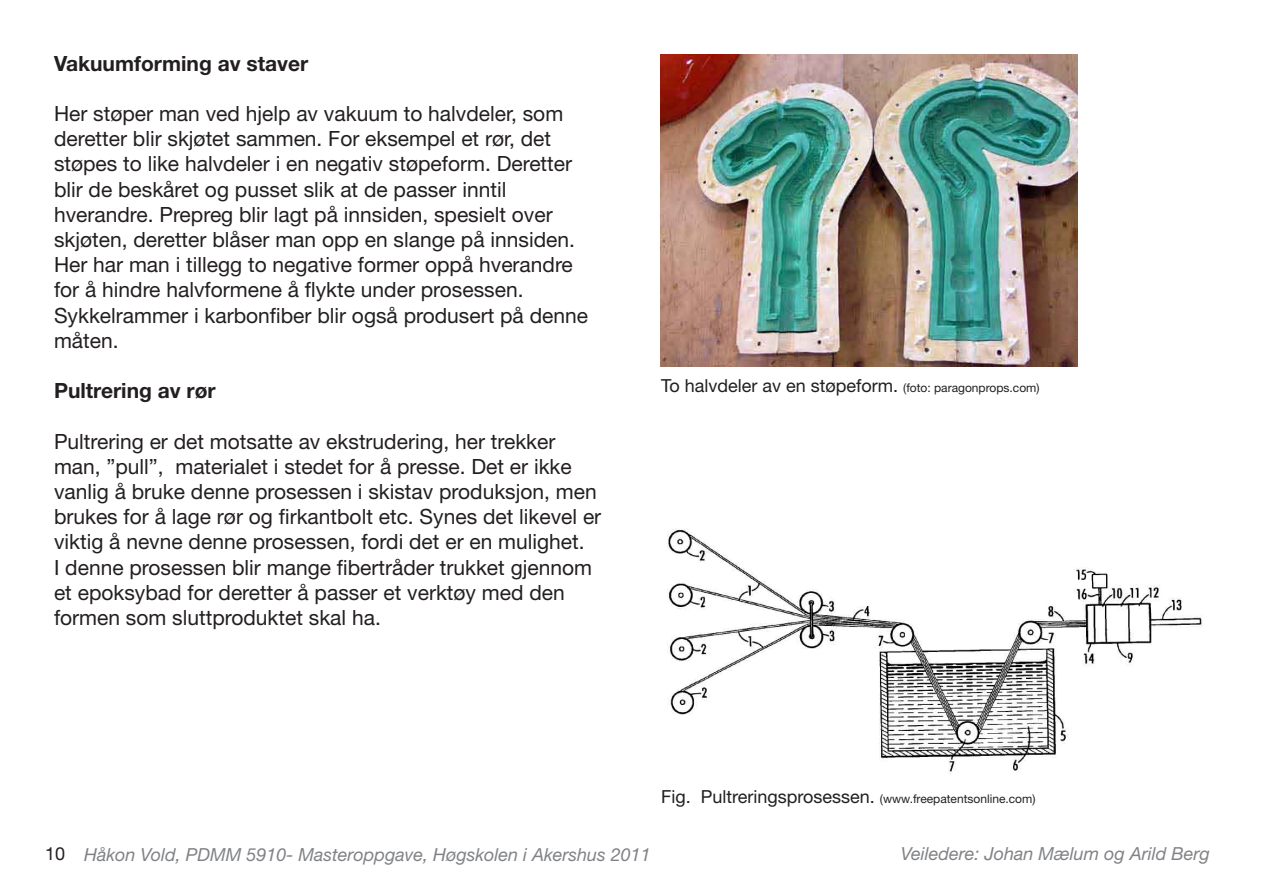
<style>
.page{position:relative;width:1263px;height:893px;background:#fff}
.page>*{position:absolute;margin:0;border:0;box-sizing:border-box;transform-origin:0 0}
.t1{font:21px/25.2px "Helvetica Neue";color:#231f20}
.t2{font:700 21px "Helvetica Neue";color:#231f20}
.t3{font:italic 18px "Helvetica Neue";color:#808285}
.t4{font:18px "Helvetica Neue";color:#231f20}
.t5{font:12px "Helvetica Neue";color:#231f20}
.s1{font-size:12px}
.s2{font-size:18px}
.s3{font-style:normal;color:#231f20}
</style>
<div class="page">
<img style="left:667px;top:529px;width:535px;height:244px">
<img style="left:661px;top:54px;width:416px;height:312px">
<p class="t2" style="left:54px;top:50px;width:256px">Vakuumforming av staver</p>
<p class="t1" style="left:54px;top:101px;width:536px">Her støper man ved hjelp av vakuum to halvdeler, som deretter blir skjøtet sammen. For eksempel et rør, det støpes to like halvdeler i en negativ støpeform. Deretter blir de beskåret og pusset slik at de passer inntil hverandre. Prepreg blir lagt på innsiden, spesielt over skjøten, deretter blåser man opp en slange på innsiden.<br>Her har man i tillegg to negative former oppå hverandre for å hindre halvformene å flykte under prosessen.<br>Sykkelrammer i karbonfiber blir også produsert på denne måten.</p>
<p class="t2" style="left:54px;top:378px;width:163px">Pultrering av rør</p>
<p class="t1" style="left:54px;top:428px;width:549px">Pultrering er det motsatte av ekstrudering, her trekker man, ”pull”, materialet i stedet for å presse. Det er ikke vanlig å bruke denne prosessen i skistav produksjon, men brukes for å lage rør og firkantbolt etc. Synes det likevel er viktig å nevne denne prosessen, fordi det er en mulighet.<br>I denne prosessen blir mange fibertråder trukket gjennom et epoksybad for deretter å passer et verktøy med den formen som sluttproduktet skal ha.</p>
<p class="t4" style="left:661px;top:375px;width:380px">To halvdeler av en støpeform. <span class="s1">(foto: paragonprops.com)</span></p>
<p class="t5" style="left:661px;top:791px;width:376px"><span class="s2">Fig. Pultreringsprosessen.</span> (www.freepatentsonline.com)</p>
<p class="t3" style="left:45px;top:843px;width:607px"><span class="s3">10</span> Håkon Vold, PDMM 5910- Masteroppgave, Høgskolen i Akershus 2011</p>
<p class="t3" style="left:901px;top:843px;width:311px">Veiledere: Johan Mælum og Arild Berg</p>
</div>
